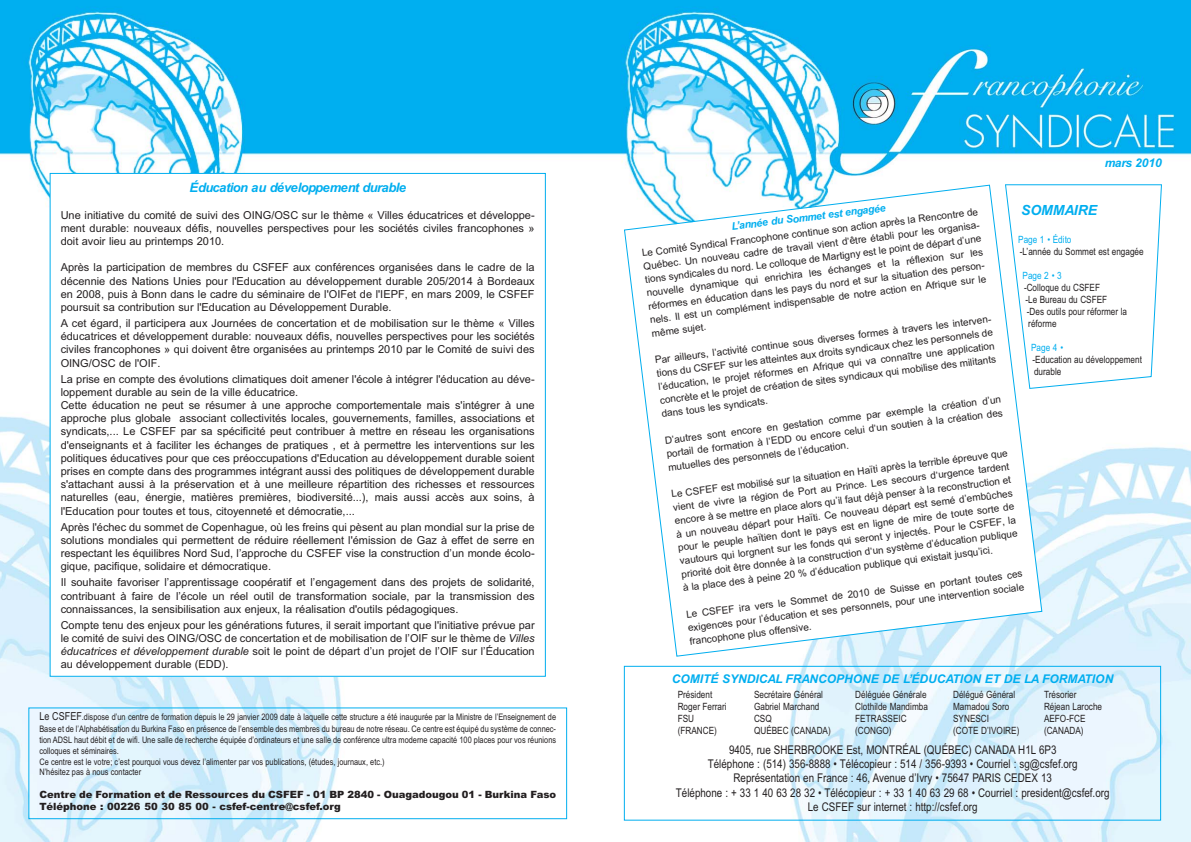
<style>
.page{position:relative;width:1191px;height:842px;background:#fff}
.page>*{position:absolute;margin:0;border:0;box-sizing:border-box;transform-origin:0 0}
.t1{font:italic 700 14px "Arial";color:#00aeef}
.t2{font:italic 700 13px "Arial";letter-spacing:-.055em;color:#00aeef}
.t3{font:12px/14.4px "Arial Narrow";color:#231f20;text-align:center}
.t4{font:italic 700 12px "Arial";color:#00aeef}
.t5{font:11px/13.2px "Arial";color:#231f20;text-align:justify}
.t6{font:italic 700 10.5px "Arial";color:#00aeef}
.t7{font:10px/13.5px "Arial";color:#231f20;text-align:justify}
.t8{font:10px/12px "Arial Narrow";color:#231f20}
.t9{font:900 10px/12px "Arial";color:#231f20}
.t10{font:10px "Arial Narrow";color:#00aeef}
.t11{font:9px/10.8px "Arial Narrow";color:#231f20}
.s1{font-style:italic}
.s2{font-size:11px}
</style>
<div class="page">
<img style="left:0;top:0;width:1191px;height:264px">
<img style="left:0;top:390px;width:1191px;height:452px">
<svg style="left:623px;top:184px;width:420px;height:473px"></svg>
<div style="left:624px;top:666px;width:537px;height:155px;border:1px solid #00aeef"></div>
<svg style="left:1005px;top:184px;width:157px;height:205px"></svg>
<div style="left:51px;top:173px;width:494px;height:503px;background:#fff"></div>
<div style="left:28px;top:707px;width:539px;height:112px;border:1px solid #00aeef"></div>
<p class="t2" style="left:189px;top:183px;width:218px">Éducation au développement durable</p>
<p class="t5" style="left:61px;top:209px;width:475px">Une initiative du comité de suivi des OING/OSC sur le thème « Villes éducatrices et développe&shy;ment durable: nouveaux défis, nouvelles perspectives pour les sociétés civiles francophones » doit avoir lieu au printemps 2010.</p>
<p class="t5" style="left:61px;top:262px;width:475px">Après la participation de membres du CSFEF aux conférences organisées dans le cadre de la décennie des Nations Unies pour l'Education au développement durable 205/2014 à Bordeaux en 2008, puis à Bonn dans le cadre du séminaire de l'OIFet de l'IEPF, en mars 2009, le CSFEF poursuit sa contribution sur l'Education au Développement Durable.</p>
<p class="t5" style="left:61px;top:318px;width:475px">A cet égard, il participera aux Journées de concertation et de mobilisation sur le thème « Villes éducatrices et développement durable: nouveaux défis, nouvelles perspectives pour les sociétés civiles francophones » qui doivent être organisées au printemps 2010 par le Comité de suivi des OING/OSC de l'OIF.</p>
<p class="t5" style="left:61px;top:373px;width:475px;text-align:left">La prise en compte des évolutions climatiques doit amener l'école à intégrer l'éducation au déve&shy;loppement durable au sein de la ville éducatrice.<br>Cette éducation ne peut se résumer à une approche comportementale mais s'intégrer à une approche plus globale associant collectivités locales, gouvernements, familles, associations et syndicats,... Le CSFEF par sa spécificité peut contribuer à mettre en réseau les organisations d'enseignants et à faciliter les échanges de pratiques , et à permettre les interventions sur les politiques éducatives pour que ces préoccupations d'Education au développement durable soient prises en compte dans des programmes intégrant aussi des politiques de développement durable s'attachant aussi à la préservation et à une meilleure répartition des richesses et ressources naturelles (eau, énergie, matières premières, biodiversité...), mais aussi accès aux soins, à l'Education pour toutes et tous, citoyenneté et démocratie,...</p>
<p class="t5" style="left:61px;top:521px;width:475px">Après l'échec du sommet de Copenhague, où les freins qui pèsent au plan mondial sur la prise de solutions mondiales qui permettent de réduire réellement l'émission de Gaz à effet de serre en respectant les équilibres Nord Sud, l’approche du CSFEF vise la construction d’un monde écolo&shy;gique, pacifique, solidaire et démocratique.</p>
<p class="t5" style="left:61px;top:577px;width:475px">Il souhaite favoriser l’apprentissage coopératif et l’engagement dans des projets de solidarité, contribuant à faire de l’école un réel outil de transformation sociale, par la transmission des connaissances, la sensibilisation aux enjeux, la réalisation d'outils pédagogiques.</p>
<p class="t5" style="left:61px;top:619px;width:475px">Compte tenu des enjeux pour les générations futures, il serait important que l'initiative prévue par le comité de suivi des OING/OSC de concertation et de mobilisation de l’OIF sur le thème de <span class="s1">Villes éducatrices et développement durable</span> soit le point de départ d’un projet de l’OIF sur l’Éducation au développement durable (EDD).</p>
<p class="t11" style="left:39px;top:712px;width:518px;line-height:11.7px"><span class="s2">Le CSFEF</span>.dispose d’un centre de formation depuis le 29 janvier 2009 date à laquelle cette structure a été inaugurée par la Ministre de l’Enseignement de<br>Base et de l’Alphabétisation du Burkina Faso en présence de l’ensemble des membres du bureau de notre réseau. Ce centre est équipé du système de connec-</p>
<p class="t11" style="left:39px;top:735px;width:518px">tion ADSL haut débit et de wifi. Une salle de recherche équipée d’ordinateurs et une salle de conférence ultra moderne capacité 100 places pour vos réunions colloques et séminaires.<br>Ce centre est le votre; c’est pourquoi vous devez l’alimenter par vos publications, (études, journaux, etc.)<br>N’hésitez pas à nous contacter</p>
<p class="t9" style="left:39px;top:789px;width:518px">Centre de Formation et de Ressources du CSFEF - 01 BP 2840 - Ouagadougou 01 - Burkina Faso<br>Téléphone : 00226 50 30 85 00 - csfef-centre@csfef.org</p>
<p class="t4" style="left:1105px;top:158px;width:59px">mars 2010</p>
<p class="t6" style="left:731px;top:223px;width:157px;rotate:-7deg">L’année du Sommet est engagée</p>
<p class="t1" style="left:1021px;top:205px;width:78px">SOMMAIRE</p>
<p class="t10" style="left:1018px;top:236px;width:55px">Page 1 • Édito</p>
<p class="t8" style="left:1019px;top:247px;width:126px">-L’année du Sommet est engagée</p>
<p class="t10" style="left:1022px;top:272px;width:41px">Page 2 • 3</p>
<p class="t8" style="left:1024px;top:283px;width:105px">-Colloque du CSFEF<br>-Le Bureau du CSFEF<br>-Des outils pour réformer la réforme</p>
<p class="t10" style="left:1031px;top:344px;width:34px">Page 4 •</p>
<p class="t8" style="left:1032px;top:355px;width:111px">-Education au développement durable</p>
<p class="t7" style="left:641px;top:247px;width:342px;text-align:left;rotate:-7deg">Le Comité Syndical Francophone continue son action après la Rencontre de Québec. Un nouveau cadre de travail vient d’être établi pour les organisa&shy;tions syndicales du nord. Le colloque de Martigny est le point de départ d’une nouvelle dynamique qui enrichira les échanges et la réflexion sur les réformes en éducation dans les pays du nord et sur la situation des person&shy;nels. Il est un complément indispensable de notre action en Afrique sur le même sujet.</p>
<p class="t7" style="left:654px;top:354px;width:342px;text-align:left;rotate:-7deg">Par ailleurs, l’activité continue sous diverses formes à travers les interven&shy;tions du CSFEF sur les atteintes aux droits syndicaux chez les personnels de l’éducation, le projet réformes en Afrique qui va connaître une application concrète et le projet de création de sites syndicaux qui mobilise des militants dans tous les syndicats.</p>
<p class="t7" style="left:664px;top:435px;width:340px;rotate:-7deg">D’autres sont encore en gestation comme par exemple la création d’un portail de formation à l’EDD ou encore celui d’un soutien à la création des mutuelles des personnels de l’éducation.</p>
<p class="t7" style="left:671px;top:488px;width:340px;rotate:-7deg">Le CSFEF est mobilisé sur la situation en Haïti après la terrible épreuve que vient de vivre la région de Port au Prince. Les secours d’urgence tardent encore à se mettre en place alors qu’il faut déjà penser à la reconstruction et à un nouveau départ pour Haïti. Ce nouveau départ est semé d’embûches pour le peuple haïtien dont le pays est en ligne de mire de toute sorte de vautours qui lorgnent sur les fonds qui seront y injectés. Pour le CSFEF, la priorité doit être donnée à la construction d’un système d’éducation publique à la place des à peine 20 % d’éducation publique qui existait jusqu’ici.</p>
<p class="t7" style="left:685px;top:609px;width:340px;rotate:-7deg">Le CSFEF ira vers le Sommet de 2010 de Suisse en portant toutes ces exigences pour l’éducation et ses personnels, pour une intervention sociale francophone plus offensive.</p>
<p class="t4" style="left:672px;top:674px;width:443px">COMITÉ SYNDICAL FRANCOPHONE DE L’ÉDUCATION ET DE LA FORMATION</p>
<p class="t8" style="left:677px;top:690px;width:50px">Président<br>Roger Ferrari<br>FSU (FRANCE)</p>
<p class="t8" style="left:754px;top:690px;width:78px">Secrétaire Général<br>Gabriel Marchand<br>CSQ<br>QUÉBEC (CANADA)</p>
<p class="t8" style="left:855px;top:690px;width:74px">Déléguée Générale<br>Clothilde Mandimba<br>FETRASSEIC (CONGO)</p>
<p class="t8" style="left:953px;top:690px;width:68px">Délégué Général<br>Mamadou Soro<br>SYNESCI<br>(COTE D’IVOIRE)</p>
<p class="t8" style="left:1044px;top:690px;width:60px">Trésorier<br>Réjean Laroche<br>AEFO-FCE (CANADA)</p>
<p class="t3" style="left:676px;top:743px;width:435px">9405, rue SHERBROOKE Est, MONTRÉAL (QUÉBEC) CANADA H1L 6P3<br>Téléphone : (514) 356-8888 • Télécopieur : 514 / 356-9393 • Courriel : sg@csfef.org Représentation en France : 46, Avenue d’Ivry • 75647 PARIS CEDEX 13<br>Téléphone : + 33 1 40 63 28 32 • Télécopieur : + 33 1 40 63 29 68 • Courriel : president@csfef.org Le CSFEF sur internet : http://csfef.org</p>
</div>
